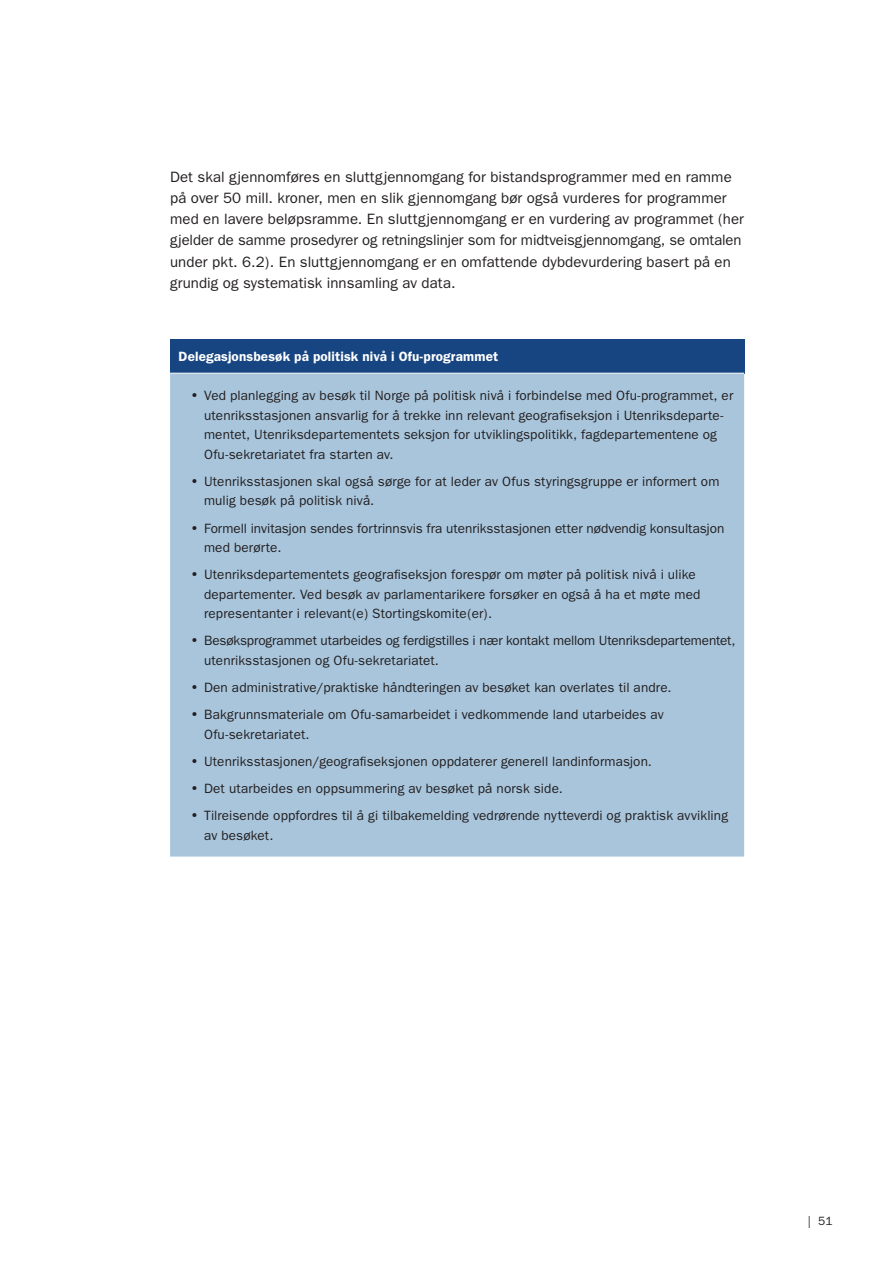
<style>
.page{position:relative;width:893px;height:1263px;background:#fff}
.page>*{position:absolute;margin:0;border:0;box-sizing:border-box;transform-origin:0 0}
.Brødtekst{font:15px/21.3px "Franklin Gothic";letter-spacing:.005em;color:#231f20}
.t1{font:13.5px/19.5px "Franklin Gothic";letter-spacing:.005em;color:#231f20}
.t2{font:600 13.5px "Franklin Gothic";letter-spacing:.01em;color:#fff}
.t3{font:12px "Franklin Gothic";color:#231f20}
</style>
<div class="page">
<div style="left:170px;top:339px;width:574px;height:34px;background:#174582"></div>
<div style="left:170px;top:374px;width:574px;height:482px;background:#a8c5dc"></div>
<p class="Brødtekst" style="left:170px;top:166px;width:575px">Det skal gjennomføres en sluttgjennomgang for bistandsprogrammer med en ramme på over 50 mill. kroner, men en slik gjennomgang bør også vurderes for programmer med en lavere beløpsramme. En sluttgjennomgang er en vurdering av programmet (her gjelder de samme prosedyrer og retningslinjer som for midtveisgjennomgang, se omtalen under pkt. 6.2). En sluttgjennomgang er en omfattende dybdevurdering basert på en grundig og systematisk innsamling av data.</p>
<p class="t2" style="left:179px;top:349px;width:321px">Delegasjonsbesøk på politisk nivå i Ofu-programmet</p>
<p class="t1" style="left:204px;top:386px;width:531px;text-indent:-13px">• Ved planlegging av besøk til Norge på politisk nivå i forbindelse med Ofu-programmet, er utenriksstasjonen ansvarlig for å trekke inn relevant geografiseksjon i Utenriksdeparte&shy;mentet, Utenriksdepartementets seksjon for utviklingspolitikk, fagdepartementene og Ofu-sekretariatet fra starten av.</p>
<p class="t1" style="left:204px;top:472px;width:517px;text-indent:-13px">• Utenriksstasjonen skal også sørge for at leder av Ofus styringsgruppe er informert om mulig besøk på politisk nivå.</p>
<p class="t1" style="left:204px;top:518px;width:522px;text-indent:-13px">• Formell invitasjon sendes fortrinnsvis fra utenriksstasjonen etter nødvendig konsultasjon med berørte.</p>
<p class="t1" style="left:204px;top:565px;width:498px;text-indent:-13px">• Utenriksdepartementets geografiseksjon forespør om møter på politisk nivå i ulike departementer. Ved besøk av parlamentarikere forsøker en også å ha et møte med representanter i relevant(e) Stortingskomite(er).</p>
<p class="t1" style="left:204px;top:631px;width:533px;text-indent:-13px">• Besøksprogrammet utarbeides og ferdigstilles i nær kontakt mellom Utenriksdepartementet, utenriksstasjonen og Ofu-sekretariatet.</p>
<p class="t1" style="left:191px;top:678px;width:482px">• Den administrative/praktiske håndteringen av besøket kan overlates til andre.</p>
<p class="t1" style="left:204px;top:705px;width:461px;text-indent:-13px">• Bakgrunnsmateriale om Ofu-samarbeidet i vedkommende land utarbeides av<br>Ofu-sekretariatet.</p>
<p class="t1" style="left:191px;top:751px;width:462px">• Utenriksstasjonen/geografiseksjonen oppdaterer generell landinformasjon.</p>
<p class="t1" style="left:191px;top:779px;width:373px">• Det utarbeides en oppsummering av besøket på norsk side.</p>
<p class="t1" style="left:204px;top:806px;width:525px;text-indent:-13px">• Tilreisende oppfordres til å gi tilbakemelding vedrørende nytteverdi og praktisk avvikling av besøket.</p>
<p class="t3" style="left:808px;top:1214px;width:26px">| 51</p>
</div>
